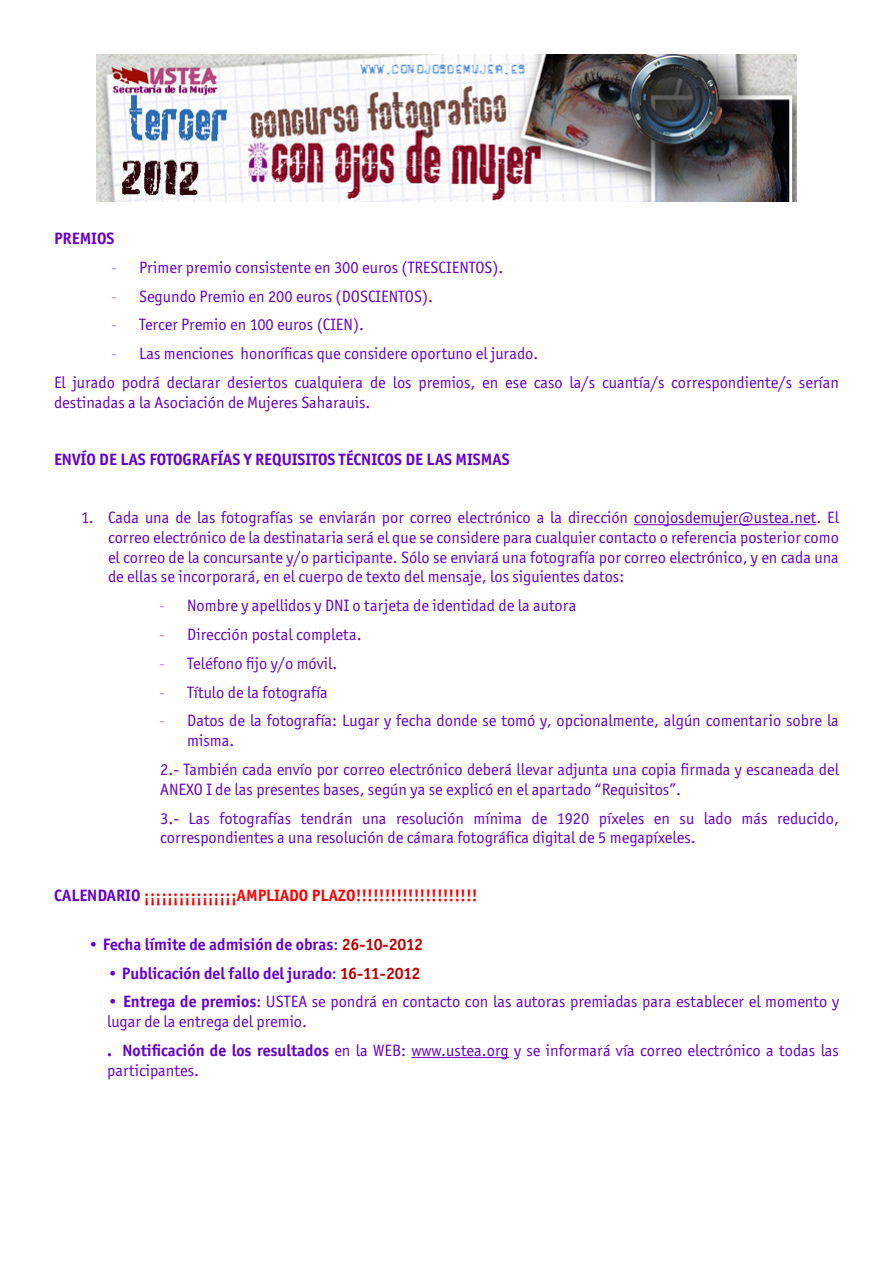
<style>
.page{position:relative;width:893px;height:1263px;background:#fff}
.page>*{position:absolute;margin:0;border:0;box-sizing:border-box;transform-origin:0 0}
.t1{font:16.5px/19.8px "Officina Sans ITC";color:#60c}
.t2{font:700 16.5px "Officina Sans ITC";color:#60c}
.t3{font:700 16.5px "Officina Sans ITC";color:#f00}
.s1{font-family:"Eras ITC";font-weight:300}
.s2{color:#60c}
.s3{font-weight:400}
.s4{color:#c00000}
.s5{font-weight:700}
</style>
<div class="page">
<hr style="left:634px;top:524px;width:182px;height:1px;background:#60c">
<hr style="left:411px;top:1057px;width:98px;height:1px;background:#60c">
<img style="left:96px;top:54px;width:701px;height:147px">
<p class="t2" style="left:54px;top:228px;width:62px">PREMIOS</p>
<p class="t1" style="left:112px;top:257px;width:393px"><span class="s1">-</span> Primer premio consistente en 300 euros (TRESCIENTOS).</p>
<p class="t1" style="left:112px;top:286px;width:322px"><span class="s1">-</span> Segundo Premio en 200 euros (DOSCIENTOS).</p>
<p class="t1" style="left:112px;top:315px;width:253px"><span class="s1">-</span> Tercer Premio en 100 euros (CIEN).</p>
<p class="t1" style="left:112px;top:344px;width:428px"><span class="s1">-</span> Las menciones honoríficas que considere oportuno el jurado.</p>
<p class="t1" style="left:54px;top:372px;width:786px">El jurado podrá declarar desiertos cualquiera de los premios, en ese caso la/s cuantía/s correspondiente/s serían destinadas a la Asociación de Mujeres Saharauis.</p>
<p class="t2" style="left:54px;top:450px;width:457px">ENVÍO DE LAS FOTOGRAFÍAS Y REQUISITOS TÉCNICOS DE LAS MISMAS</p>
<p class="t1" style="left:108px;top:507px;width:732px;text-align:justify;text-indent:-27px">1. Cada una de las fotografías se enviarán por correo electrónico a la dirección conojosdemujer@ustea.net. El correo electrónico de la destinataria será el que se considere para cualquier contacto o referencia posterior como el correo de la concursante y/o participante. Sólo se enviará una fotografía por correo electrónico, y en cada una de ellas se incorporará, en el cuerpo de texto del mensaje, los siguientes datos:</p>
<p class="t1" style="left:160px;top:596px;width:418px"><span class="s1">-</span> Nombre y apellidos y DNI o tarjeta de identidad de la autora</p>
<p class="t1" style="left:160px;top:624px;width:203px"><span class="s1">-</span> Dirección postal completa.</p>
<p class="t1" style="left:160px;top:653px;width:179px"><span class="s1">-</span> Teléfono fijo y/o móvil.</p>
<p class="t1" style="left:160px;top:682px;width:169px"><span class="s1">-</span> Título de la fotografía</p>
<p class="t1" style="left:187px;top:711px;width:653px;text-indent:-27px"><span class="s1">-</span> Datos de la fotografía: Lugar y fecha donde se tomó y, opcionalmente, algún comentario sobre la misma.</p>
<p class="t1" style="left:160px;top:759px;width:680px">2.- También cada envío por correo electrónico deberá llevar adjunta una copia firmada y escaneada del<br>ANEXO I de las presentes bases, según ya se explicó en el apartado “Requisitos”.</p>
<p class="t1" style="left:160px;top:808px;width:680px">3.- Las fotografías tendrán una resolución mínima de 1920 píxeles en su lado más reducido, correspondientes a una resolución de cámara fotográfica digital de 5 megapíxeles.</p>
<p class="t3" style="left:54px;top:885px;width:425px"><span class="s2">CALENDARIO</span> ¡¡¡¡¡¡¡¡¡¡¡¡¡¡¡¡AMPLIADO PLAZO!!!!!!!!!!!!!!!!!!!!!</p>
<p class="t2" style="left:88px;top:934px;width:337px"><span class="s3">•</span> Fecha límite de admisión de obras<span class="s3">:</span> <span class="s4">26-10-2012</span></p>
<p class="t2" style="left:107px;top:963px;width:315px"><span class="s3">•</span> Publicación del fallo del jurado<span class="s3">:</span> <span class="s4">16-11-2012</span></p>
<p class="t1" style="left:107px;top:992px;width:733px">• <span class="s5">Entrega de premios</span>: USTEA se pondrá en contacto con las autoras premiadas para establecer el momento y lugar de la entrega del premio.</p>
<p class="t1" style="left:107px;top:1040px;width:733px"><span class="s5">. Notificación de los resultados</span> en la WEB: www.ustea.org y se informará vía correo electrónico a todas las participantes.</p>
</div>
